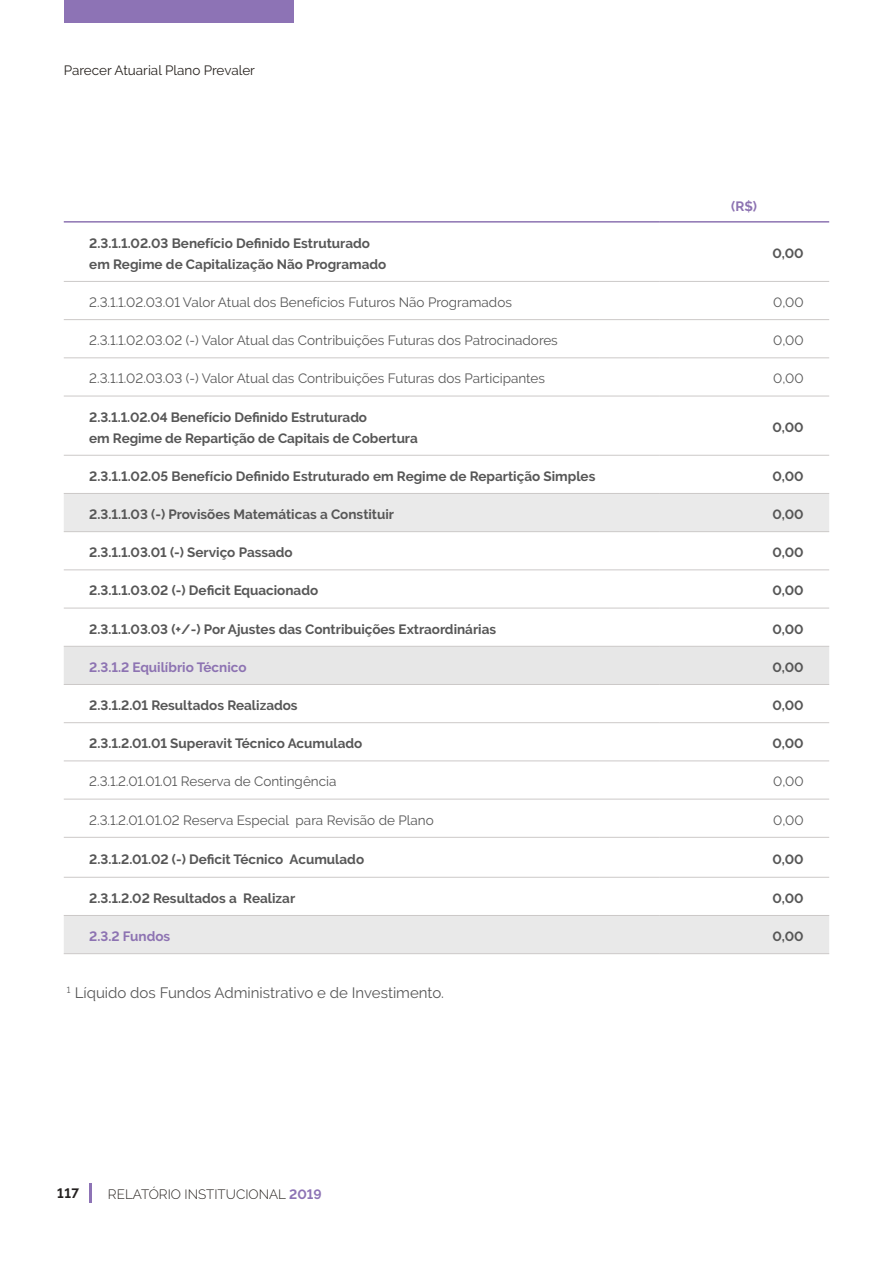
<style>
.page{position:relative;width:893px;height:1263px;background:#fff}
.page>*{position:absolute;margin:0;border:0;box-sizing:border-box;transform-origin:0 0}
.t1{font:15px "Raleway";color:#575757}
.t2{font:700 13.5px/21px "Raleway";color:#575757}
.t3{font:13.5px "Raleway";color:#575757}
.t4{font:700 13.5px "Raleway";color:#8d73b2}
.t5{font:13.5px "Raleway";color:#292420}
.t6{font:300 13.5px "Raleway";color:#292420}
.t7{font:700 13.5px "Raleway";color:#221f1e}
.s1{font-weight:700;color:#8d73b5}
</style>
<div class="page">
<div style="left:64px;top:0;width:229px;height:22px;background:#8d73b5"></div>
<hr style="left:89px;top:1183px;width:2px;height:20px;background:#8d73b5">
<div style="left:64px;top:494px;width:765px;height:37px;background:#eaeaea"></div>
<div style="left:64px;top:647px;width:765px;height:37px;background:#e7e7e7"></div>
<div style="left:64px;top:916px;width:765px;height:37px;background:#e9e9e9"></div>
<hr style="left:64px;top:281px;width:595px;height:1px;background:#ccc9c8">
<hr style="left:659px;top:281px;width:170px;height:1px;background:#ccc9c8">
<hr style="left:64px;top:319px;width:595px;height:1px;background:#ccc9c8">
<hr style="left:659px;top:319px;width:170px;height:1px;background:#ccc9c8">
<hr style="left:64px;top:357px;width:595px;height:1px;background:#ccc9c8">
<hr style="left:659px;top:357px;width:170px;height:1px;background:#ccc9c8">
<hr style="left:64px;top:396px;width:595px;height:1px;background:#ccc9c8">
<hr style="left:659px;top:396px;width:170px;height:1px;background:#ccc9c8">
<hr style="left:64px;top:455px;width:595px;height:1px;background:#ccc9c8">
<hr style="left:659px;top:455px;width:170px;height:1px;background:#ccc9c8">
<hr style="left:64px;top:493px;width:595px;height:1px;background:#ccc9c8">
<hr style="left:659px;top:493px;width:170px;height:1px;background:#ccc9c8">
<hr style="left:64px;top:531px;width:595px;height:1px;background:#ccc9c8">
<hr style="left:659px;top:531px;width:170px;height:1px;background:#ccc9c8">
<hr style="left:64px;top:569px;width:595px;height:1px;background:#ccc9c8">
<hr style="left:659px;top:569px;width:170px;height:1px;background:#ccc9c8">
<hr style="left:64px;top:608px;width:595px;height:1px;background:#ccc9c8">
<hr style="left:659px;top:608px;width:170px;height:1px;background:#ccc9c8">
<hr style="left:64px;top:646px;width:595px;height:1px;background:#ccc9c8">
<hr style="left:659px;top:646px;width:170px;height:1px;background:#ccc9c8">
<hr style="left:64px;top:684px;width:595px;height:1px;background:#ccc9c8">
<hr style="left:659px;top:684px;width:170px;height:1px;background:#ccc9c8">
<hr style="left:64px;top:722px;width:595px;height:1px;background:#ccc9c8">
<hr style="left:659px;top:722px;width:170px;height:1px;background:#ccc9c8">
<hr style="left:64px;top:760px;width:595px;height:1px;background:#ccc9c8">
<hr style="left:659px;top:760px;width:170px;height:1px;background:#ccc9c8">
<hr style="left:64px;top:799px;width:595px;height:1px;background:#ccc9c8">
<hr style="left:659px;top:799px;width:170px;height:1px;background:#ccc9c8">
<hr style="left:64px;top:837px;width:595px;height:1px;background:#ccc9c8">
<hr style="left:659px;top:837px;width:170px;height:1px;background:#ccc9c8">
<hr style="left:64px;top:877px;width:595px;height:1px;background:#ccc9c8">
<hr style="left:659px;top:877px;width:170px;height:1px;background:#ccc9c8">
<hr style="left:64px;top:915px;width:595px;height:1px;background:#ccc9c8">
<hr style="left:659px;top:915px;width:170px;height:1px;background:#ccc9c8">
<hr style="left:64px;top:953px;width:595px;height:1px;background:#ccc9c8">
<hr style="left:659px;top:953px;width:170px;height:1px;background:#ccc9c8">
<hr style="left:64px;top:221px;width:595px;height:2px;background:#8d73b2">
<hr style="left:659px;top:221px;width:170px;height:2px;background:#8d73b2">
<p class="t5" style="left:64px;top:62px;width:193px">Parecer Atuarial Plano Prevaler</p>
<p class="t4" style="left:731px;top:199px;width:27px">(R$)</p>
<p class="t2" style="left:89px;top:232px;width:299px">2.3.1.1.02.03 Benefício Definido Estruturado em Regime de Capitalização Não Programado</p>
<p class="t2" style="left:772px;top:243px;width:33px">0,00</p>
<p class="t3" style="left:89px;top:294px;width:424px">2.3.1.1.02.03.01 Valor Atual dos Benefícios Futuros Não Programados</p>
<p class="t3" style="left:773px;top:294px;width:32px">0,00</p>
<p class="t3" style="left:89px;top:332px;width:470px">2.3.1.1.02.03.02 (-) Valor Atual das Contribuições Futuras dos Patrocinadores</p>
<p class="t3" style="left:773px;top:332px;width:32px">0,00</p>
<p class="t3" style="left:89px;top:371px;width:457px">2.3.1.1.02.03.03 (-) Valor Atual das Contribuições Futuras dos Participantes</p>
<p class="t3" style="left:773px;top:371px;width:32px">0,00</p>
<p class="t2" style="left:89px;top:406px;width:330px">2.3.1.1.02.04 Benefício Definido Estruturado<br>em Regime de Repartição de Capitais de Cobertura</p>
<p class="t2" style="left:772px;top:417px;width:33px">0,00</p>
<p class="t2" style="left:89px;top:465px;width:508px">2.3.1.1.02.05 Benefício Definido Estruturado em Regime de Repartição Simples</p>
<p class="t2" style="left:772px;top:465px;width:33px">0,00</p>
<p class="t2" style="left:89px;top:504px;width:306px">2.3.1.1.03 (-) Provisões Matemáticas a Constituir</p>
<p class="t2" style="left:772px;top:504px;width:33px">0,00</p>
<p class="t2" style="left:89px;top:542px;width:205px">2.3.1.1.03.01 (-) Serviço Passado</p>
<p class="t2" style="left:772px;top:542px;width:33px">0,00</p>
<p class="t2" style="left:89px;top:580px;width:230px">2.3.1.1.03.02 (-) Deficit Equacionado</p>
<p class="t2" style="left:772px;top:580px;width:33px">0,00</p>
<p class="t2" style="left:89px;top:618px;width:408px">2.3.1.1.03.03 (+/-) Por Ajustes das Contribuições Extraordinárias</p>
<p class="t2" style="left:772px;top:618px;width:33px">0,00</p>
<p class="t4" style="left:89px;top:659px;width:159px">2.3.1.2 Equilíbrio Técnico</p>
<p class="t2" style="left:772px;top:657px;width:33px">0,00</p>
<p class="t2" style="left:89px;top:695px;width:210px">2.3.1.2.01 Resultados Realizados</p>
<p class="t2" style="left:772px;top:695px;width:33px">0,00</p>
<p class="t2" style="left:89px;top:733px;width:275px">2.3.1.2.01.01 Superavit Técnico Acumulado</p>
<p class="t2" style="left:772px;top:733px;width:33px">0,00</p>
<p class="t3" style="left:89px;top:774px;width:249px">2.3.1.2.01.01.01 Reserva de Contingência</p>
<p class="t3" style="left:773px;top:774px;width:32px">0,00</p>
<p class="t3" style="left:89px;top:812px;width:346px">2.3.1.2.01.01.02 Reserva Especial para Revisão de Plano</p>
<p class="t3" style="left:773px;top:812px;width:32px">0,00</p>
<p class="t2" style="left:89px;top:848px;width:276px">2.3.1.2.01.02 (-) Deficit Técnico Acumulado</p>
<p class="t2" style="left:772px;top:848px;width:33px">0,00</p>
<p class="t2" style="left:89px;top:887px;width:207px">2.3.1.2.02 Resultados a Realizar</p>
<p class="t2" style="left:772px;top:887px;width:33px">0,00</p>
<p class="t4" style="left:89px;top:928px;width:83px">2.3.2 Fundos</p>
<p class="t2" style="left:772px;top:926px;width:33px">0,00</p>
<p class="t1" style="left:67px;top:984px;width:379px"><sup>1</sup> Líquido dos Fundos Administrativo e de Investimento.</p>
<p class="t7" style="left:57px;top:1186px;width:23px">117</p>
<p class="t6" style="left:108px;top:1186px;width:215px">RELATÓRIO INSTITUCIONAL <span class="s1">2019</span></p>
</div>
